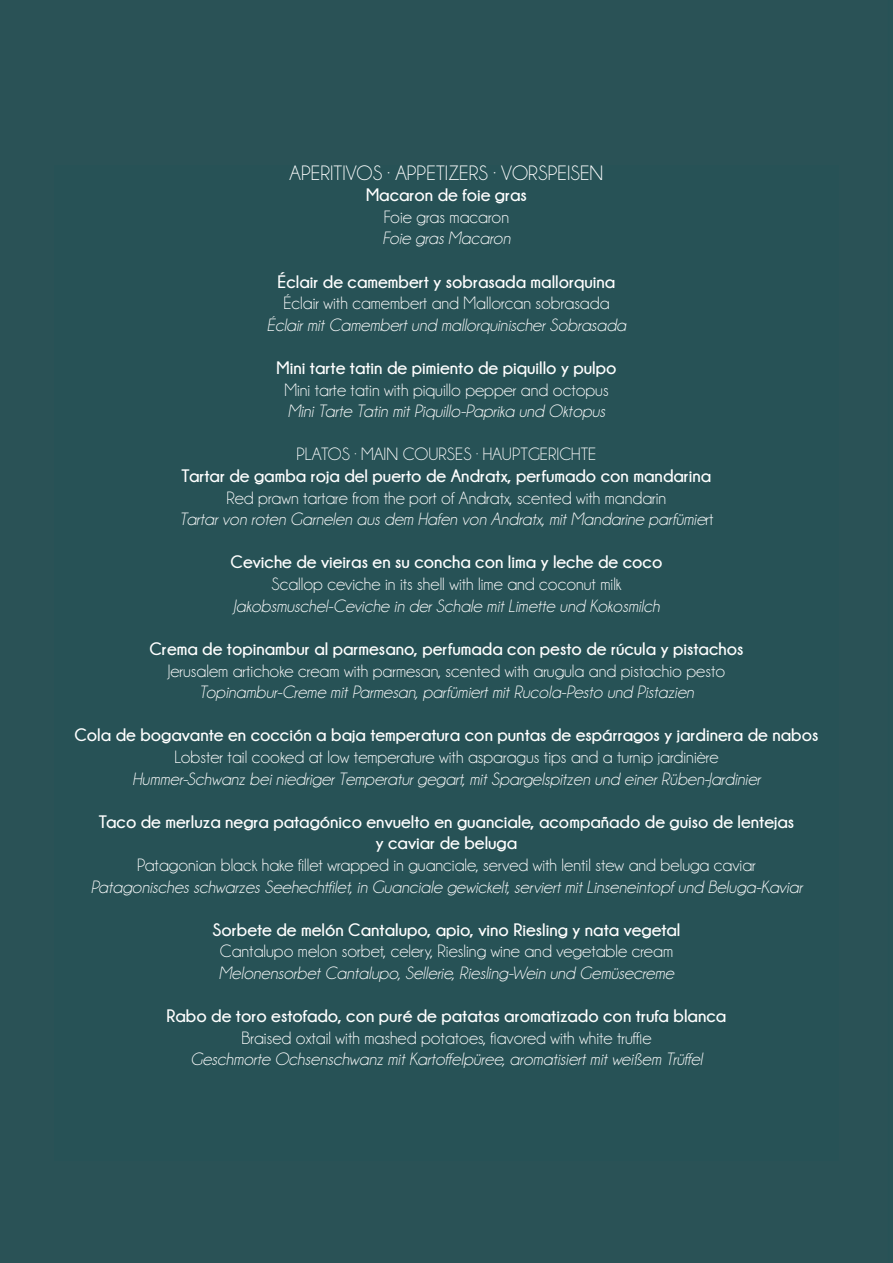
<style>
.page{position:relative;width:893px;height:1263px;background:#2a5256}
.page>*{position:absolute;margin:0;border:0;box-sizing:border-box;transform-origin:0 0}
.t1{font:21px "Champagne&Limousines";color:#fff}
.t2{font:italic 18px/21.6px "Champagne&Limousines";color:#fff;text-align:center}
.t3{font:700 18px/21.6px "Champagne&Limousines";color:#fff;text-align:center}
.t4{font:18px "Champagne&Limousines";color:#fff}
.s1{font-style:normal}
</style>
<div class="page">
<p class="t1" style="left:290px;top:165px;width:315px">APERITIVOS · APPETIZERS · VORSPEISEN</p>
<p class="t3" style="left:366px;top:185px;width:162px">Macaron de foie gras</p>
<p class="t4" style="left:384px;top:210px;width:127px">Foie gras macaron</p>
<p class="t2" style="left:383px;top:228px;width:129px">Foie gras Macaron</p>
<p class="t3" style="left:278px;top:272px;width:339px">Éclair de camembert y sobrasada mallorquina</p>
<p class="t4" style="left:283px;top:296px;width:328px">Éclair with camembert and Mallorcan sobrasada</p>
<p class="t2" style="left:267px;top:314px;width:361px">Éclair mit Camembert und mallorquinischer Sobrasada</p>
<p class="t3" style="left:277px;top:358px;width:341px">Mini tarte tatin de pimiento de piquillo y pulpo</p>
<p class="t4" style="left:284px;top:383px;width:326px">Mini tarte tatin with piquillo pepper and octopus</p>
<p class="t2" style="left:288px;top:400px;width:319px">Mini Tarte Tatin mit Piquillo-Paprika und Oktopus</p>
<p class="t4" style="left:297px;top:447px;width:301px">PLATOS · MAIN COURSES · HAUPTGERICHTE</p>
<p class="t3" style="left:182px;top:466px;width:531px">Tartar de gamba roja del puerto de Andratx, perfumado con mandarina</p>
<p class="t2" style="left:180px;top:487px;width:535px"><span class="s1">Red prawn tartare from the port of Andratx, scented with mandarin<br></span>Tartar von roten Garnelen aus dem Hafen von Andratx, mit Mandarine parfümie<span class="s1">rt</span></p>
<p class="t3" style="left:231px;top:553px;width:433px">Ceviche de vieiras en su concha con lima y leche de coco</p>
<p class="t4" style="left:271px;top:577px;width:352px">Scallop ceviche in its shell with lime and coconut milk</p>
<p class="t2" style="left:233px;top:595px;width:428px">Jakobsmuschel-Ceviche in der Schale mit Limette und Kokosmilch</p>
<p class="t3" style="left:150px;top:639px;width:595px">Crema de topinambur al parmesano, perfumada con pesto de rúcula y pistachos</p>
<p class="t4" style="left:168px;top:663px;width:559px">Jerusalem artichoke cream with parmesan, scented with arugula and pistachio pesto</p>
<p class="t2" style="left:199px;top:681px;width:496px">Topinambur-Creme mit Parmesan, parfümiert mit Rucola-Pesto und Pistazien</p>
<p class="t3" style="left:74px;top:725px;width:745px">Cola de bogavante en cocción a baja temperatura con puntas de espárragos y jardinera de nabos</p>
<p class="t4" style="left:174px;top:750px;width:546px">Lobster tail cooked at low temperature with asparagus tips and a turnip jardinière</p>
<p class="t2" style="left:133px;top:768px;width:629px">Hummer-Schwanz bei niedriger Temperatur gegart, mit Spargelspitzen und einer Rüben-Jardinier</p>
<p class="t3" style="left:99px;top:812px;width:697px">Taco de merluza negra patagónico envuelto en guanciale, acompañado de guiso de lentejas y caviar de beluga</p>
<p class="t4" style="left:137px;top:856px;width:620px">Patagonian black hake fillet wrapped in guanciale, served with lentil stew and beluga caviar</p>
<p class="t2" style="left:91px;top:876px;width:713px">Patagonisches schwarzes Seehechtfilet, in Guanciale gewickelt, serviert mit Linseneintopf und Beluga-Kaviar</p>
<p class="t3" style="left:212px;top:920px;width:469px">Sorbete de melón Cantalupo, apio, vino Riesling y nata vegetal</p>
<p class="t4" style="left:220px;top:944px;width:455px">Cantalupo melon sorbet, celery, Riesling wine and vegetable cream</p>
<p class="t2" style="left:219px;top:962px;width:457px">Melonensorbet Cantalupo, Sellerie, Riesling-Wein und Gemüsecreme</p>
<p class="t3" style="left:167px;top:1006px;width:561px">Rabo de toro estofado, con puré de patatas aromatizado con trufa blanca</p>
<p class="t4" style="left:241px;top:1029px;width:411px">Braised oxtail with mashed potatoes, flavored with white truffle</p>
<p class="t2" style="left:190px;top:1048px;width:514px">Geschmorte Ochsenschwanz mit Kartoffelpüree, aromatisiert mit weißem Trüffel</p>
</div>
